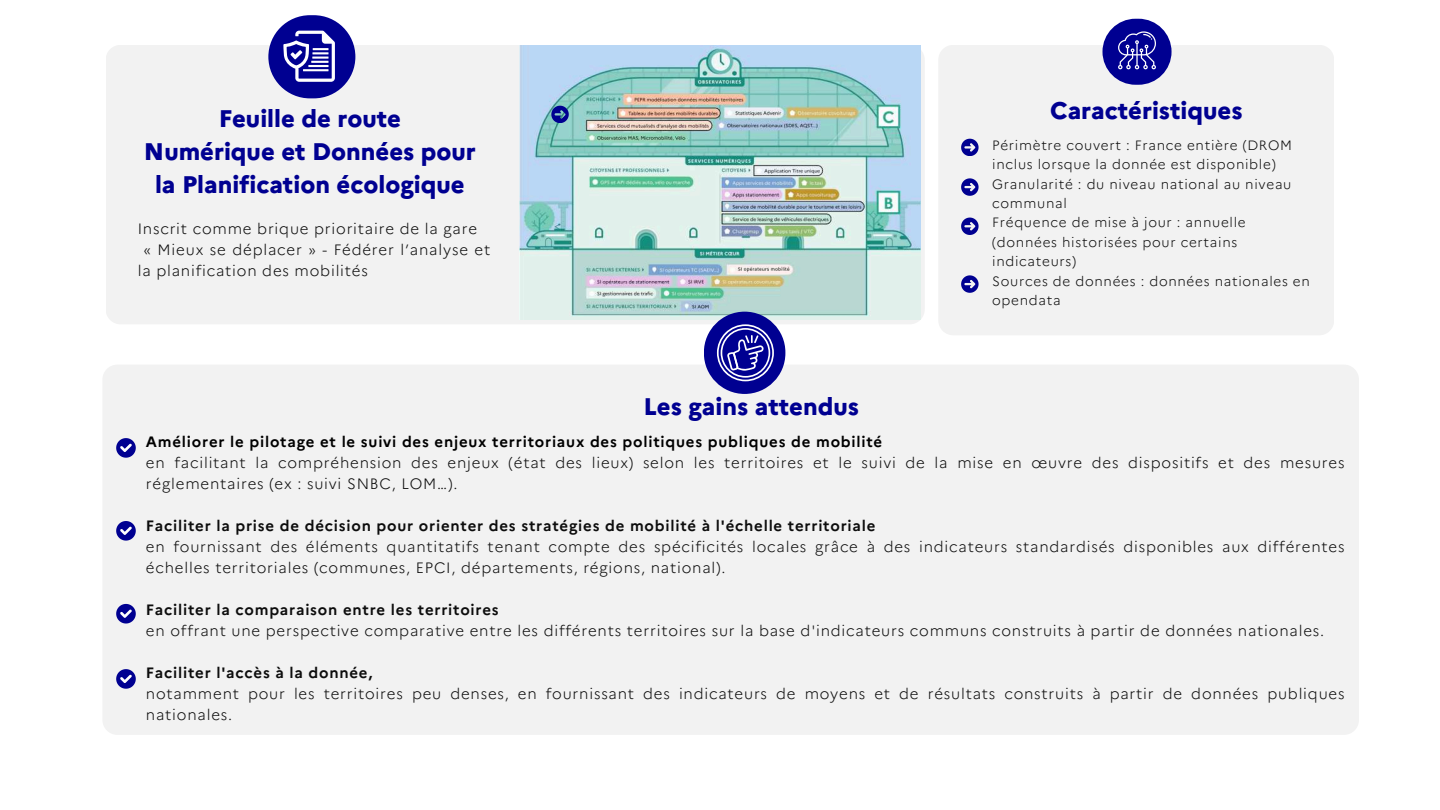
<style>
.page{position:relative;width:1440px;height:810px;background:#fff}
.page>*{position:absolute;margin:0;border:0;box-sizing:border-box;transform-origin:0 0}
.t1{font:800 24px/33px "Marianne";color:#000091;text-align:center}
.t2{font:300 15px/21px "Marianne";letter-spacing:.05em;color:#0d0d0d}
.t3{font:700 15px "Marianne";letter-spacing:.05em;color:#0d0d0d}
.t4{font:700 15px "Marianne";letter-spacing:.05em;color:#000}
.t5{font:300 13.5px/19.4px "Marianne";letter-spacing:.05em;color:#0d0d0d}
</style>
<div class="page">
<div style="left:939px;top:45px;width:395px;height:290px;background:#f2f2f2"></div>
<svg style="left:961px;top:139px;width:18px;height:17px"></svg>
<svg style="left:961px;top:178px;width:18px;height:18px"></svg>
<svg style="left:961px;top:218px;width:18px;height:17px"></svg>
<div style="left:1102px;top:19px;width:70px;height:66px;background:#000091;border-radius:33px"></div>
<svg style="left:1118px;top:31px;width:38px;height:38px"></svg>
<svg style="left:961px;top:275px;width:18px;height:18px"></svg>
<div style="left:102px;top:365px;width:1257px;height:370px;background:#f2f2f2;border-radius:15px"></div>
<svg style="left:116px;top:438px;width:20px;height:20px"></svg>
<svg style="left:116px;top:521px;width:20px;height:20px"></svg>
<svg style="left:116px;top:604px;width:20px;height:19px"></svg>
<svg style="left:116px;top:669px;width:20px;height:20px"></svg>
<div style="left:106px;top:45px;width:818px;height:279px;background:#f2f2f2"></div>
<div style="left:268px;top:15px;width:87px;height:83px;background:#000091;border-radius:42px"></div>
<svg style="left:283px;top:31px;width:52px;height:51px"></svg>
<img style="left:520px;top:45px;width:400px;height:274px">
<div style="left:704px;top:312px;width:81px;height:82px;background:#000091;border-radius:41px"></div>
<svg style="left:717px;top:324px;width:57px;height:57px"></svg>
<svg style="left:552px;top:106px;width:17px;height:17px"></svg>
<h1 class="t1" style="left:144px;top:102px;width:333px">Feuille de route<br>Numérique et Données pour la Planification écologique</h1>
<p class="t2" style="left:138px;top:219px;width:341px">Inscrit comme brique prioritaire de la gare</p>
<p class="t2" style="left:143px;top:240px;width:348px">« Mieux se déplacer » - Fédérer l’analyse et</p>
<p class="t2" style="left:138px;top:261px;width:232px">la planification des mobilités</p>
<h1 class="t1" style="left:644px;top:390px;width:217px">Les gains attendus</h1>
<h1 class="t1" style="left:1050px;top:94px;width:194px">Caractéristiques</h1>
<p class="t5" style="left:992px;top:135px;width:319px">Périmètre couvert : France entière (DROM inclus lorsque la donnée est disponible)<br>Granularité : du niveau national au niveau communal<br>Fréquence de mise à jour : annuelle (données historisées pour certains indicateurs)<br>Sources de données : données nationales en opendata</p>
<p class="t4" style="left:146px;top:433px;width:738px">Améliorer le pilotage et le suivi des enjeux territoriaux des politiques publiques de mobilité</p>
<p class="t2" style="left:146px;top:453px;width:1200px">en facilitant la compréhension des enjeux (état des lieux) selon les territoires et le suivi de la mise en œuvre des dispositifs et des mesures réglementaires (ex : suivi SNBC, LOM…).</p>
<p class="t3" style="left:146px;top:517px;width:731px">Faciliter la prise de décision pour orienter des stratégies de mobilité à l'échelle territoriale</p>
<p class="t2" style="left:146px;top:537px;width:1200px">en fournissant des éléments quantitatifs tenant compte des spécificités locales grâce à des indicateurs standardisés disponibles aux différentes échelles territoriales (communes, EPCI, départements, régions, national).</p>
<p class="t3" style="left:146px;top:601px;width:354px">Faciliter la comparaison entre les territoires</p>
<p class="t2" style="left:146px;top:621px;width:1180px">en offrant une perspective comparative entre les différents territoires sur la base d'indicateurs communs construits à partir de données nationales.</p>
<p class="t3" style="left:146px;top:664px;width:228px">Faciliter l'accès à la donnée,</p>
<p class="t2" style="left:146px;top:684px;width:1200px">notamment pour les territoires peu denses, en fournissant des indicateurs de moyens et de résultats construits à partir de données publiques nationales.</p>
</div>
